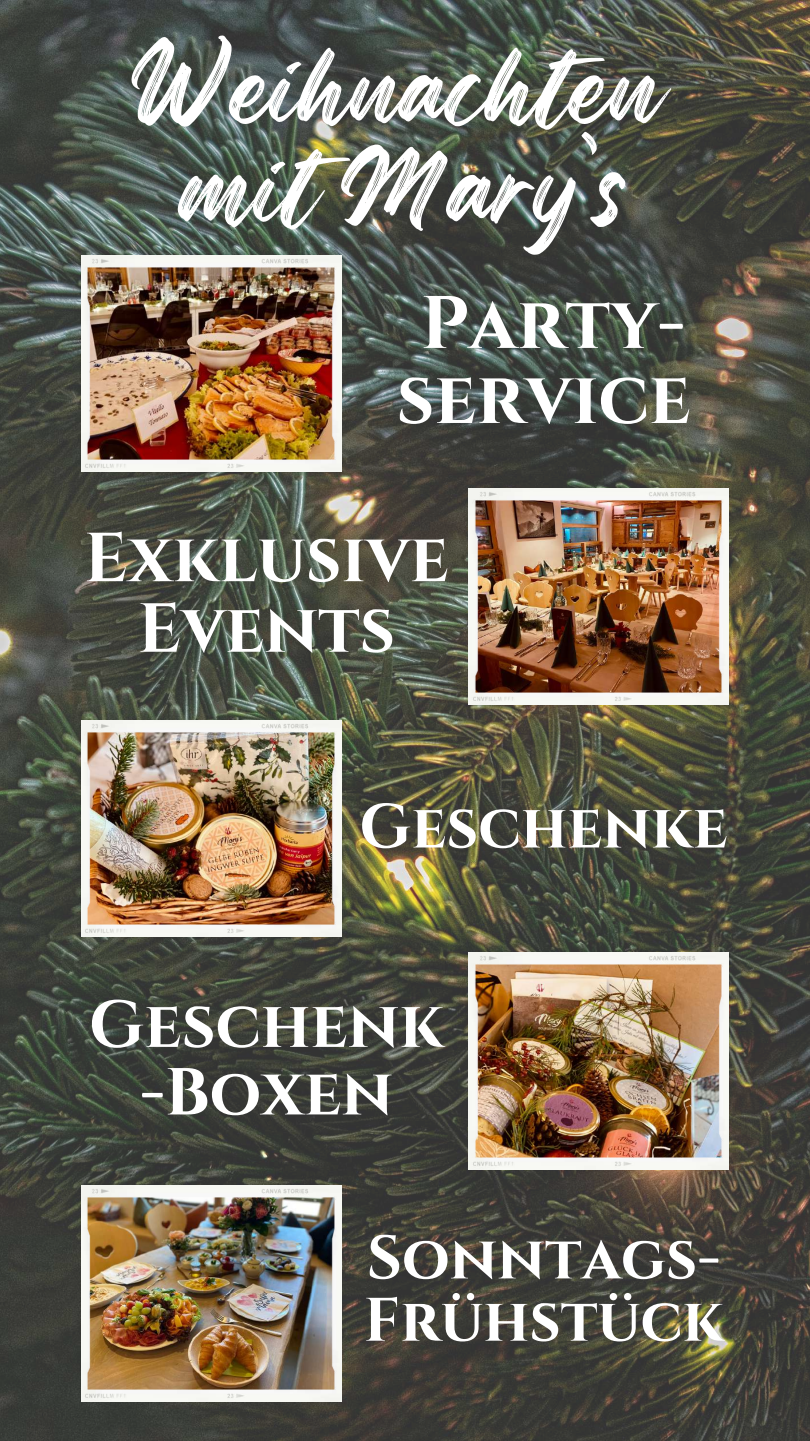
<style>
.page{position:relative;width:810px;height:1441px;background:#fff}
.page>*{position:absolute;margin:0;border:0;box-sizing:border-box;transform-origin:0 0}
.t1{font:98px/99.8px "Regular Brush";color:#fff;text-align:center}
.t2{font:700 74.2px/75px "Cinzel";color:#fff;text-align:center}
.t3{font:700 69.2px/70.5px "Cinzel";color:#fff;text-align:center}
.t4{font:700 66.2px/67.5px "Cinzel";color:#fff;text-align:center}
.t5{font:700 62.2px "Cinzel";color:#fff}
.t6{font:700 61.2px/62.2px "Cinzel";color:#fff}
</style>
<div class="page">
<img style="left:0;top:0;width:810px;height:1440px">
<img style="left:81px;top:255px;width:260px;height:216px">
<img style="left:81px;top:720px;width:260px;height:216px">
<img style="left:81px;top:1185px;width:260px;height:216px">
<img style="left:469px;top:952px;width:260px;height:216px">
<img style="left:469px;top:488px;width:260px;height:216px">
<p class="t1" style="left:128px;top:35px;width:535px">Weihnachten mit Mary’s</p>
<p class="t2" style="left:396px;top:288px;width:296px">Party&shy;service</p>
<p class="t3" style="left:84px;top:525px;width:366px">Exklusive<br>Events</p>
<p class="t5" style="left:359px;top:787px;width:370px">Geschenke</p>
<p class="t4" style="left:89px;top:993px;width:356px">Geschenk -Boxen</p>
<p class="t6" style="left:364px;top:1228px;width:361px">Sonntags-<br>Frühstück</p>
</div>
